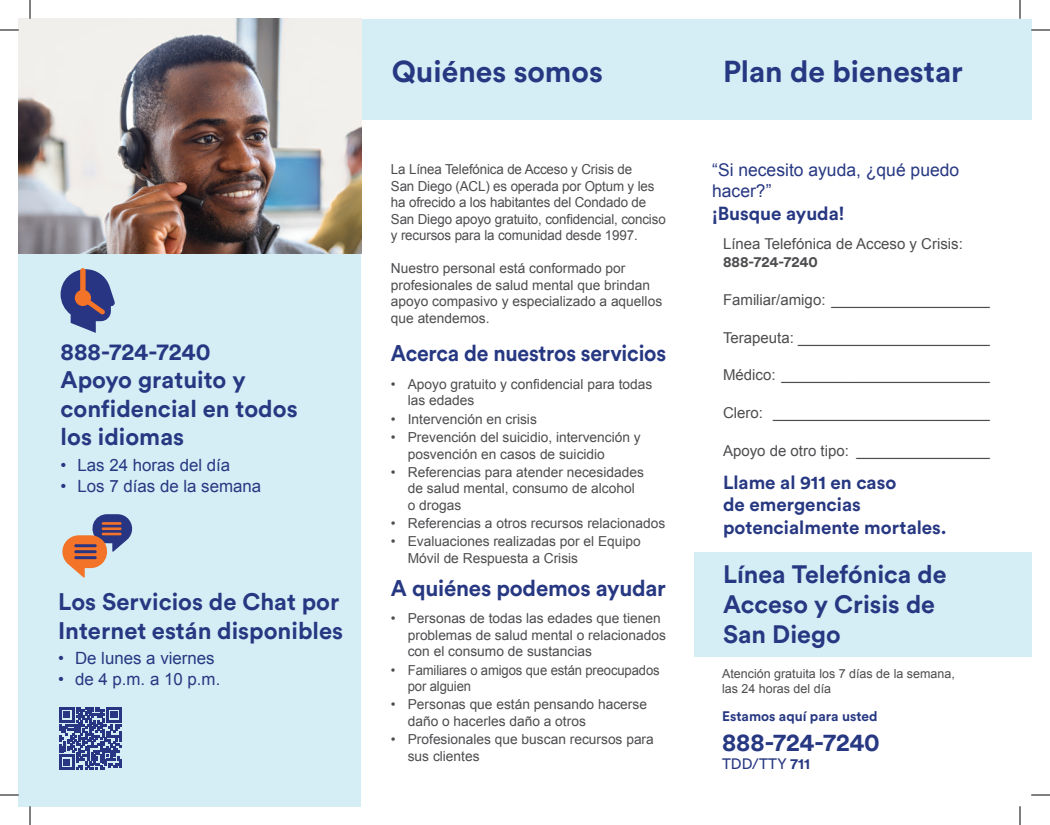
<style>
.page{position:relative;width:1050px;height:825px;background:#fff}
.page>*{position:absolute;margin:0;border:0;box-sizing:border-box;transform-origin:0 0}
.t1{font:700 30px "Circular Std";color:#273882}
.t2{font:700 25px/30px "Circular Std";color:#273882}
.t3{font:700 23.75px/28.5px "Circular Std";color:#273882}
.t4{font:700 22.5px "Circular Std";letter-spacing:-.01em;color:#273882;scale:.94 1}
.t5{font:700 22.5px "Circular Std";letter-spacing:-.01em;color:#273882}
.t6{font:700 18.75px/22.5px "Circular Std";color:#273882}
.t7{font:17.5px/21px "Arial";color:#273882}
.t8{font:16.88px "Arial";color:#273882}
.t9{font:15px "Arial";color:#4d4c4f}
.t10{font:700 15px "Circular Std";color:#4d4c4f}
.t11{font:15px "Circular Std";letter-spacing:.01em;color:#273882}
.t12{font:13.75px/16.5px "Arial";color:#4d4c4f}
.t13{font:13.75px/16.5px "Arial";color:#4d4c4f;scale:.95 1}
.t14{font:700 13.75px "Circular Std";color:#273882}
.t15{font:12.5px/15px "Arial";color:#4d4c4f}
.s1{font-weight:700}
</style>
<div class="page">
<div style="left:361px;top:19px;width:670px;height:101px;background:#d5eef5"></div>
<div style="left:19px;top:253px;width:342px;height:553px;background:#d5eef5"></div>
<svg style="left:62px;top:514px;width:70px;height:64px"></svg>
<svg style="left:61px;top:268px;width:54px;height:65px"></svg>
<svg style="left:59px;top:707px;width:63px;height:63px"></svg>
<img style="left:19px;top:19px;width:342px;height:234px">
<div style="left:694px;top:552px;width:337px;height:104px;background:#d5eef5"></div>
<svg style="left:0;top:29px;width:19px;height:2px"></svg>
<svg style="left:1031px;top:29px;width:19px;height:2px"></svg>
<svg style="left:0;top:794px;width:19px;height:2px"></svg>
<svg style="left:1031px;top:794px;width:19px;height:2px"></svg>
<svg style="left:29px;top:0;width:2px;height:19px"></svg>
<svg style="left:29px;top:806px;width:2px;height:19px"></svg>
<svg style="left:1019px;top:0;width:2px;height:19px"></svg>
<svg style="left:1019px;top:806px;width:2px;height:19px"></svg>
<h3 class="t3" style="left:61px;top:337px;width:239px">888-724-7240<br>Apoyo gratuito y confidencial en todos los idiomas</h3>
<p class="t8" style="left:61px;top:454px;width:171px">• Las 24 horas del día</p>
<p class="t8" style="left:61px;top:475px;width:202px">• Los 7 días de la semana</p>
<h3 class="t3" style="left:58px;top:587px;width:287px">Los Servicios de Chat por<br>Internet están disponibles</h3>
<p class="t8" style="left:58px;top:647px;width:158px">• De lunes a viernes</p>
<p class="t8" style="left:58px;top:668px;width:164px">• de 4 p.m. a 10 p.m.</p>
<h1 class="t1" style="left:392px;top:52px;width:213px">Quiénes somos</h1>
<h1 class="t1" style="left:723px;top:52px;width:242px">Plan de bienestar</h1>
<p class="t12" style="left:391px;top:161px;width:276px">La Línea Telefónica de Acceso y Crisis de<br>San Diego (ACL) es operada por Optum y les ha ofrecido a los habitantes del Condado de San Diego apoyo gratuito, confidencial, conciso y recursos para la comunidad desde 1997.</p>
<p class="t12" style="left:391px;top:260px;width:273px">Nuestro personal está conformado por profesionales de salud mental que brindan apoyo compasivo y especializado a aquellos que atendemos.</p>
<h3 class="t4" style="left:391px;top:339px;width:294px">Acerca de nuestros servicios</h3>
<p class="t12" style="left:408px;top:376px;width:246px;text-indent:-17px">• Apoyo gratuito y confidencial para todas las edades</p>
<p class="t12" style="left:391px;top:411px;width:148px">• Intervención en crisis</p>
<p class="t12" style="left:408px;top:429px;width:235px;text-indent:-17px">• Prevención del suicidio, intervención y posvención en casos de suicidio</p>
<p class="t12" style="left:408px;top:464px;width:238px;text-indent:-17px">• Referencias para atender necesidades de salud mental, consumo de alcohol o drogas</p>
<p class="t12" style="left:391px;top:515px;width:276px">• Referencias a otros recursos relacionados</p>
<p class="t12" style="left:408px;top:534px;width:235px;text-indent:-17px">• Evaluaciones realizadas por el Equipo<br>Móvil de Respuesta a Crisis</p>
<h3 class="t5" style="left:391px;top:573px;width:277px">A quiénes podemos ayudar</h3>
<p class="t12" style="left:408px;top:610px;width:260px;text-indent:-17px">• Personas de todas las edades que tienen problemas de salud mental o relacionados con el consumo de sustancias</p>
<p class="t13" style="left:408px;top:662px;width:267px;text-indent:-17px">• Familiares o amigos que están preocupados por alguien</p>
<p class="t12" style="left:408px;top:696px;width:241px;text-indent:-17px">• Personas que están pensando hacerse daño o hacerles daño a otros</p>
<p class="t12" style="left:408px;top:731px;width:248px;text-indent:-17px">• Profesionales que buscan recursos para sus clientes</p>
<p class="t7" style="left:712px;top:160px;width:249px">“Si necesito ayuda, ¿qué puedo hacer?”</p>
<h3 class="t6" style="left:712px;top:202px;width:134px">¡Busque ayuda!</h3>
<p class="t9" style="left:723px;top:234px;width:241px">Línea Telefónica de Acceso y Crisis:</p>
<p class="t10" style="left:723px;top:252px;width:96px">888‑724-7240</p>
<p class="t9" style="left:723px;top:290px;width:268px">Familiar/amigo: ___________________</p>
<p class="t9" style="left:723px;top:327px;width:268px">Terapeuta: _______________________</p>
<p class="t9" style="left:723px;top:365px;width:268px">Médico: _________________________</p>
<p class="t9" style="left:723px;top:403px;width:268px">Clero: __________________________</p>
<p class="t9" style="left:723px;top:441px;width:268px">Apoyo de otro tipo: ________________</p>
<h3 class="t6" style="left:723px;top:470px;width:225px">Llame al 911 en caso<br>de emergencias potencialmente mortales.</h3>
<h2 class="t2" style="left:723px;top:559px;width:225px">Línea Telefónica de<br>Acceso y Crisis de<br>San Diego</h2>
<p class="t15" style="left:722px;top:666px;width:234px">Atención gratuita los 7 días de la semana, las 24 horas del día</p>
<p class="t14" style="left:722px;top:707px;width:157px">Estamos aquí para usted</p>
<h2 class="t2" style="left:722px;top:727px;width:159px">888-724-7240</h2>
<p class="t11" style="left:722px;top:755px;width:89px">TDD/TTY <span class="s1">711</span></p>
</div>
